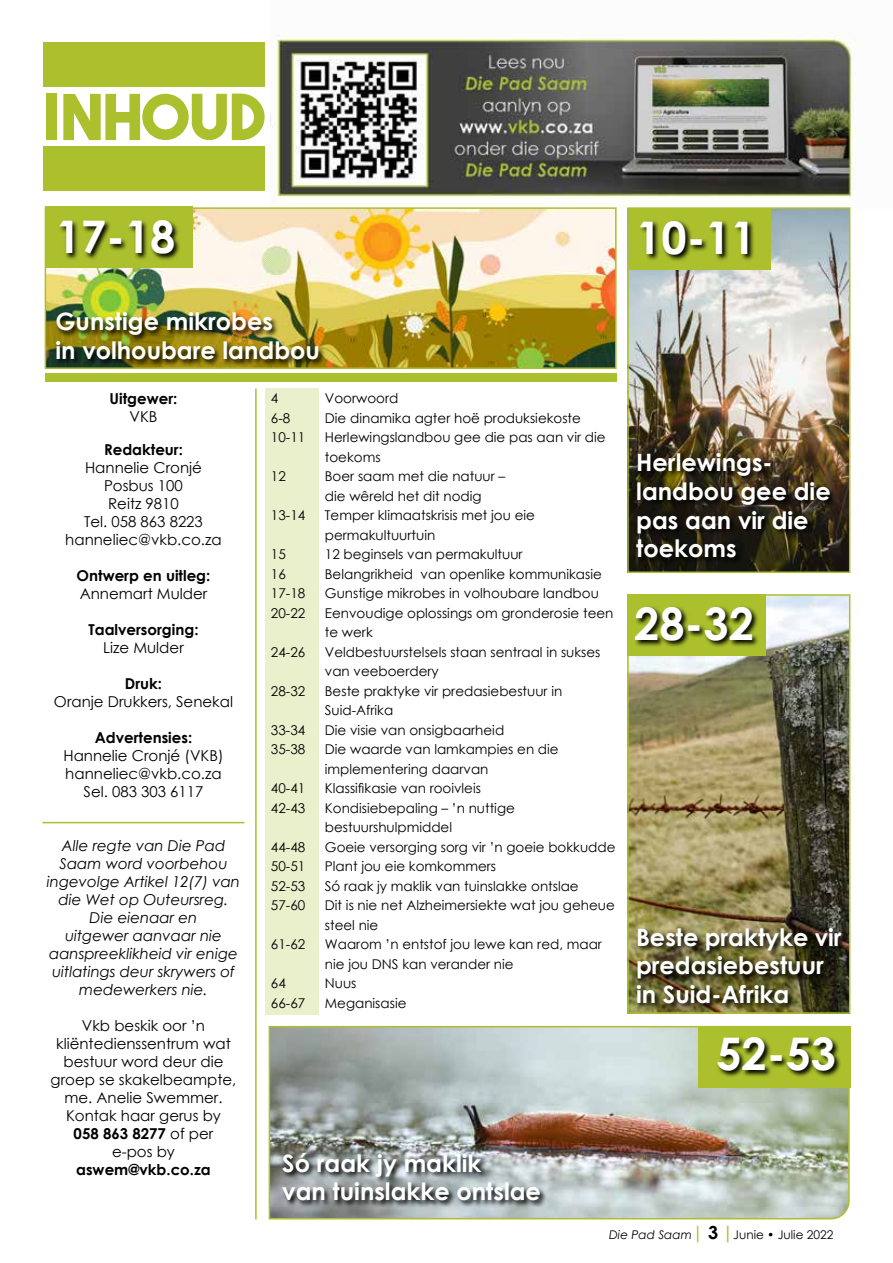
<style>
.page{position:relative;width:893px;height:1263px;background:#fff}
.page>*{position:absolute;margin:0;border:0;box-sizing:border-box;transform-origin:0 0}
.t1{font:63px "The Bold Font";color:#abc02c}
.t2{font:700 45px "Century Gothic";color:#fff}
.t3{font:700 24px/28.8px "Century Gothic";color:#fff}
.t4{font:15px/18px "Century Gothic";color:#000;text-align:center}
.t5{font:italic 15px/18px "Century Gothic";color:#000;text-align:center}
.t6{font:700 15px "Century Gothic";color:#000}
.t7{font:13.5px/19.5px "Century Gothic";color:#000}
.t8{font:12px "Century Gothic";color:#000}
.s1{font-weight:700}
.s2{font-style:italic}
.s3{font-size:18px;color:#abc02c}
.s4{font-weight:700;font-size:18px}
.s5{font-weight:700;font-size:18px;color:#abc02c}
</style>
<div class="page">
<img style="left:271px;top:32px;width:586px;height:176px">
<hr style="left:255px;top:389px;width:2px;height:830px;background:#abc02c">
<img style="left:268px;top:1025px;width:582px;height:195px">
<img style="left:630px;top:597px;width:217px;height:414px">
<div style="left:627px;top:594px;width:223px;height:420px;border:2px solid #abc02c"></div>
<img style="left:630px;top:210px;width:217px;height:360px">
<div style="left:627px;top:207px;width:223px;height:366px;border:2px solid #abc02c"></div>
<img style="left:48px;top:210px;width:566px;height:156px">
<div style="left:45px;top:207px;width:572px;height:162px;border:2px solid #abc02c"></div>
<div style="left:43px;top:42px;width:222px;height:45px;background:#abc02c"></div>
<div style="left:43px;top:146px;width:222px;height:45px;background:#abc02c"></div>
<div style="left:45px;top:374px;width:572px;height:8px;background:#abc02c"></div>
<hr style="left:43px;top:822px;width:201px;height:1px;background:#abc02c">
<div style="left:45px;top:207px;width:148px;height:61px;background:#abc02c"></div>
<svg style="left:60px;top:220px;width:120px;height:40px"></svg>
<img style="left:55px;top:311px;width:271px;height:55px">
<div style="left:698px;top:1026px;width:152px;height:61px;background:#abc02c"></div>
<svg style="left:718px;top:1037px;width:123px;height:40px"></svg>
<div style="left:266px;top:389px;width:53px;height:626px;background:#eaefcc"></div>
<div style="left:627px;top:594px;width:138px;height:62px;background:#abc02c"></div>
<svg style="left:635px;top:606px;width:123px;height:41px"></svg>
<img style="left:635px;top:927px;width:214px;height:84px">
<div style="left:629px;top:208px;width:141px;height:61px;background:#abc02c"></div>
<svg style="left:641px;top:221px;width:113px;height:40px"></svg>
<svg style="left:635px;top:452px;width:202px;height:113px;background:#2a2313"></svg>
<svg style="left:281px;top:1152px;width:267px;height:56px;background:#878e8f"></svg>
<h1 class="t1" style="left:43px;top:77px;width:222px">INHOUD</h1>
<h2 class="t2" style="left:56px;top:203px;width:121px">17-18</h2>
<h2 class="t2" style="left:636px;top:204px;width:121px">10-11</h2>
<h3 class="t3" style="left:55px;top:306px;width:266px">Gunstige mikrobes<br>in volhoubare landbou</h3>
<p class="t6" style="left:110px;top:387px;width:69px">Uitgewer:</p>
<p class="t4" style="left:129px;top:408px;width:30px">VKB</p>
<p class="t6" style="left:104px;top:438px;width:80px">Redakteur:</p>
<p class="t4" style="left:65px;top:459px;width:158px">Hannelie Cronjé<br>Posbus 100<br>Reitz 9810<br>Tel. 058 863 8223 hanneliec@vkb.co.za</p>
<p class="t6" style="left:77px;top:564px;width:135px">Ontwerp en uitleg:</p>
<p class="t4" style="left:80px;top:585px;width:129px">Annemart Mulder</p>
<p class="t6" style="left:88px;top:618px;width:112px">Taalversorging:</p>
<p class="t4" style="left:103px;top:639px;width:82px">Lize Mulder</p>
<p class="t6" style="left:125px;top:672px;width:39px">Druk:</p>
<p class="t4" style="left:54px;top:693px;width:181px">Oranje Drukkers, Senekal</p>
<p class="t6" style="left:95px;top:726px;width:99px">Advertensies:</p>
<p class="t4" style="left:63px;top:747px;width:162px">Hannelie Cronjé (VKB) hanneliec@vkb.co.za<br>Sel. 083 303 6117</p>
<p class="t5" style="left:47px;top:837px;width:195px">Alle regte van Die Pad<br>Saam word voorbehou ingevolge Artikel 12(7) van die Wet op Outeursreg.<br>Die eienaar en<br>uitgewer aanvaar nie aanspreeklikheid vir enige uitlatings deur skrywers of medewerkers nie.</p>
<p class="t4" style="left:51px;top:1017px;width:187px">Vkb beskik oor ’n kliëntedienssentrum wat bestuur word deur die groep se skakelbeampte, me. Anelie Swemmer.<br>Kontak haar gerus by<br><span class="s1">058 863 8277</span> of per<br>e-pos by</p>
<p class="t6" style="left:76px;top:1158px;width:136px">aswem@vkb.co.za</p>
<p class="t7" style="left:271px;top:388px;width:9px">4</p>
<p class="t7" style="left:325px;top:388px;width:75px">Voorwoord</p>
<p class="t7" style="left:271px;top:408px;width:21px">6-8</p>
<p class="t7" style="left:325px;top:408px;width:258px">Die dinamika agter hoë produksiekoste</p>
<p class="t7" style="left:271px;top:427px;width:36px">10-11</p>
<p class="t7" style="left:325px;top:427px;width:282px">Herlewingslandbou gee die pas aan vir die toekoms</p>
<p class="t7" style="left:271px;top:466px;width:16px">12</p>
<p class="t7" style="left:325px;top:466px;width:182px">Boer saam met die natuur – die wêreld het dit nodig</p>
<p class="t7" style="left:271px;top:505px;width:36px">13-14</p>
<p class="t7" style="left:325px;top:505px;width:212px">Temper klimaatskrisis met jou eie permakultuurtuin</p>
<p class="t7" style="left:271px;top:544px;width:16px">15</p>
<p class="t7" style="left:325px;top:544px;width:199px">12 beginsels van permakultuur</p>
<p class="t7" style="left:271px;top:564px;width:16px">16</p>
<p class="t7" style="left:325px;top:564px;width:278px">Belangrikheid van openlike kommunikasie</p>
<p class="t7" style="left:271px;top:583px;width:36px">17-18</p>
<p class="t7" style="left:325px;top:583px;width:275px">Gunstige mikrobes in volhoubare landbou</p>
<p class="t7" style="left:271px;top:603px;width:36px">20-22</p>
<p class="t7" style="left:325px;top:603px;width:290px">Eenvoudige oplossings om gronderosie teen te werk</p>
<p class="t7" style="left:271px;top:642px;width:36px">24-26</p>
<p class="t7" style="left:325px;top:642px;width:277px">Veldbestuurstelsels staan sentraal in sukses van veeboerdery</p>
<p class="t7" style="left:271px;top:681px;width:36px">28-32</p>
<p class="t7" style="left:325px;top:681px;width:239px">Beste praktyke vir predasiebestuur in<br>Suid-Afrika</p>
<p class="t7" style="left:271px;top:720px;width:36px">33-34</p>
<p class="t7" style="left:325px;top:720px;width:181px">Die visie van onsigbaarheid</p>
<p class="t7" style="left:271px;top:739px;width:36px">35-38</p>
<p class="t7" style="left:325px;top:739px;width:235px">Die waarde van lamkampies en die implementering daarvan</p>
<p class="t7" style="left:271px;top:778px;width:36px">40-41</p>
<p class="t7" style="left:325px;top:778px;width:158px">Klassifikasie van rooivleis</p>
<p class="t7" style="left:271px;top:798px;width:36px">42-43</p>
<p class="t7" style="left:325px;top:798px;width:191px">Kondisiebepaling – ’n nuttige bestuurshulpmiddel</p>
<p class="t7" style="left:271px;top:837px;width:36px">44-48</p>
<p class="t7" style="left:325px;top:837px;width:292px">Goeie versorging sorg vir ’n goeie bokkudde</p>
<p class="t7" style="left:271px;top:856px;width:36px">50-51</p>
<p class="t7" style="left:325px;top:856px;width:173px">Plant jou eie komkommers</p>
<p class="t7" style="left:271px;top:876px;width:36px">52-53</p>
<p class="t7" style="left:325px;top:876px;width:255px">Só raak jy maklik van tuinslakke ontslae</p>
<p class="t7" style="left:271px;top:895px;width:36px">57-60</p>
<p class="t7" style="left:325px;top:895px;width:291px">Dit is nie net Alzheimersiekte wat jou geheue steel nie</p>
<p class="t7" style="left:271px;top:934px;width:36px">61-62</p>
<p class="t7" style="left:325px;top:934px;width:279px">Waarom ’n entstof jou lewe kan red, maar nie jou DNS kan verander nie</p>
<p class="t7" style="left:271px;top:973px;width:16px">64</p>
<p class="t7" style="left:325px;top:973px;width:33px">Nuus</p>
<p class="t7" style="left:271px;top:993px;width:36px">66-67</p>
<p class="t7" style="left:325px;top:993px;width:83px">Meganisasie</p>
<h3 class="t3" style="left:282px;top:1147px;width:260px">Só raak jy maklik<br>van tuinslakke ontslae</h3>
<h3 class="t3" style="left:636px;top:447px;width:196px">Herlewings&shy;landbou gee die pas aan vir die toekoms</h3>
<h2 class="t2" style="left:634px;top:590px;width:121px">28-32</h2>
<h3 class="t3" style="left:636px;top:921px;width:207px">Beste praktyke vir predasiebestuur in Suid-Afrika</h3>
<h2 class="t2" style="left:716px;top:1020px;width:121px">52-53</h2>
<p class="t8" style="left:609px;top:1227px;width:226px"><span class="s2">Die Pad Saam</span><span class="s3">|</span> <span class="s4">3</span> <span class="s5">|</span>Junie • Julie 2022</p>
</div>
